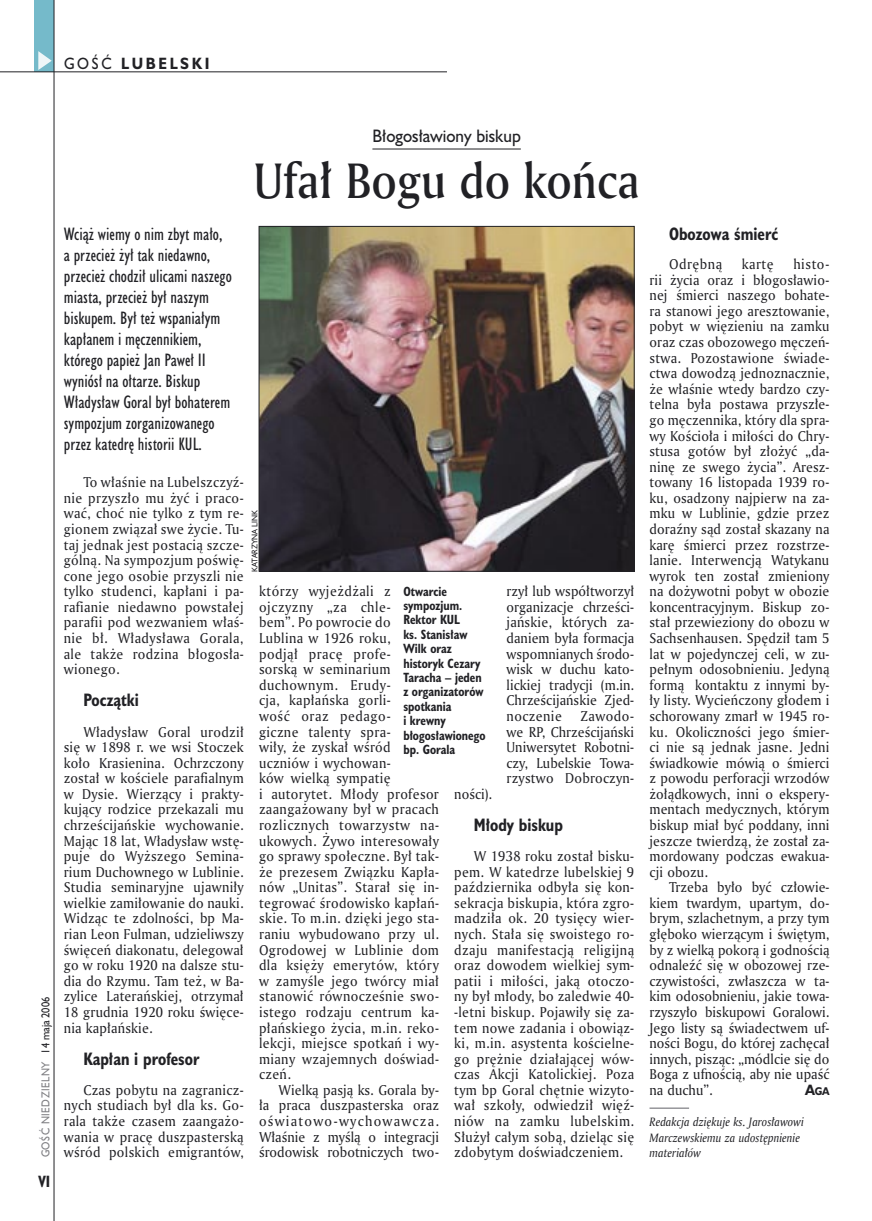
<style>
.page{position:relative;width:872px;height:1221px;background:#fff}
.page>*{position:absolute;margin:0;border:0;box-sizing:border-box;transform-origin:0 0}
._05a_tytyl_AmMd_32_pt{font:48px "Amerigo Md PL";color:#212125;scale:.9 1}
._06-4_lead_lokal_HuCn_11_pt{font:16.5px/21px "Humanst 521 Cn PL";color:#212125}
._04_srodtytul_HuCB_11_pt{font:700 16.5px "Humanst 521 Cn PL";color:#212125;scale:.94 1}
._04-3_nadtytul_lokal{font:16.5px "Humanst 521 PL";color:#212125;scale:.94 1}
._15a_temat_lewo{font:700 15px "Humanst 521 PL";letter-spacing:.2em;color:#212125;scale:.9 1}
._16_pagina_lewa{font:700 15px "Humanst 521 Cn PL";color:#212125;scale:.94 1}
._01_body_tekst{font:13.8px/15.6px "Amerigo PL";letter-spacing:.025em;color:#212125;text-align:justify;scale:.94 1}
._09_podpis_zdjecia_HuCnB{font:700 12.3px/14.4px "Humanst 521 Cn PL";color:#212125;scale:.94 1}
._13_notka_koncowa_Am{font:italic 11.7px/15.6px "Amerigo PL";color:#212125;scale:.94 1}
._18a_data_lewa_GOSC{font:10.5px "Humanst 521 PL";letter-spacing:.05em;color:#7f7f83;scale:.9 1}
._18_data_lewa{font:10.5px "Humanst 521 PL";color:#212125;scale:.9 1}
._01_body_tekst-2{font:700 10.35px "Humanst 521 PL";color:#212125;scale:.9 1}
._09a_autor_zdjecia_Hu_5_pt{font:7.5px "Humanst 521 PL";color:#212125;scale:.94 1}
.s1{font-weight:400}
.s2{font-size:13.8px}
</style>
<div class="page">
<div style="left:35px;top:0;width:19px;height:72px;background:#75baca"></div>
<svg style="left:38px;top:51px;width:14px;height:19px"></svg>
<hr style="left:54px;top:0;width:1px;height:1220px;background:#212125">
<hr style="left:0;top:72px;width:447px;height:1px;background:#212125">
<hr style="left:372px;top:149px;width:149px;height:1px;background:#212125">
<hr style="left:649px;top:1107px;width:40px;height:1px;background:#96969a">
<img style="left:261px;top:228px;width:371px;height:341px">
<div style="left:259px;top:226px;width:375px;height:345px;border:1px solid #212125"></div>
<p class="_15a_temat_lewo" style="left:64px;top:53px;width:163px"><span class="s1">GOŚĆ</span> LUBELSKI</p>
<p class="_18_data_lewa" style="left:38px;top:1053px;width:64px;rotate:-90deg">14 maja 2006</p>
<p class="_18a_data_lewa_GOSC" style="left:38px;top:1157px;width:108px;rotate:-90deg">GOŚĆ NIEDZIELNY</p>
<p class="_16_pagina_lewa" style="left:38px;top:1170px;width:14px">VI</p>
<p class="_04-3_nadtytul_lokal" style="left:372px;top:124px;width:159px">Błogosławiony biskup</p>
<p class="_05a_tytyl_AmMd_32_pt" style="left:254px;top:148px;width:430px">Ufał Bogu do końca</p>
<p class="_06-4_lead_lokal_HuCn_11_pt" style="left:64px;top:223px;width:170px">Wciąż wiemy o nim zbyt mało, a przecież żył tak niedawno, przecież chodził ulicami naszego miasta, przecież był naszym biskupem. Był też wspaniałym kapłanem i męczennikiem, którego papież Jan Paweł II wyniósł na ołtarze. Biskup<br>Władysław Goral był bohaterem sympozjum zorganizowanego przez katedrę historii KUL.</p>
<p class="_01_body_tekst" style="left:64px;top:474px;width:193px;text-indent:20px">To właśnie na Lubelszczyź&shy;nie przyszło mu żyć i praco&shy;wać, choć nie tylko z tym re&shy;gionem związał swe życie. Tu&shy;taj jednak jest postacią szcze&shy;gólną. Na sympozjum poświę&shy;cone jego osobie przyszli nie tylko studenci, kapłani i pa&shy;rafianie niedawno powstałej parafii pod wezwaniem właś&shy;nie bł. Władysława Gorala, ale także rodzina błogosła&shy;wionego.</p>
<p class="_04_srodtytul_HuCB_11_pt" style="left:83px;top:689px;width:60px">Początki</p>
<p class="_01_body_tekst" style="left:64px;top:723px;width:193px;text-indent:20px">Władysław Goral urodził się w 1898 r. we wsi Stoczek koło Krasienina. Ochrzczony został w kościele parafialnym w Dysie. Wierzący i prakty&shy;kujący rodzice przekazali mu chrześcijańskie wychowanie.<br>Mając 18 lat, Władysław wstę&shy;puje do Wyższego Semina&shy;rium Duchownego w Lublinie.<br>Studia seminaryjne ujawniły wielkie zamiłowanie do nauki.<br>Widząc te zdolności, bp Ma&shy;rian Leon Fulman, udzieliwszy święceń diakonatu, delegował go w roku 1920 na dalsze stu&shy;dia do Rzymu. Tam też, w Ba&shy;zylice Laterańskiej, otrzymał 18 grudnia 1920 roku święce&shy;nia kapłańskie.</p>
<p class="_04_srodtytul_HuCB_11_pt" style="left:83px;top:1047px;width:125px">Kapłan i profesor</p>
<p class="_01_body_tekst" style="left:64px;top:1081px;width:193px;text-indent:20px">Czas pobytu na zagranicz&shy;nych studiach był dla ks. Go&shy;rala także czasem zaangażo&shy;wania w pracę duszpasterską wśród polskich emigrantów,</p>
<p class="_09a_autor_zdjecia_Hu_5_pt" style="left:250px;top:571px;width:67px;rotate:-90deg">KATARZYNA LINK</p>
<p class="_01_body_tekst" style="left:259px;top:583px;width:193px;text-align:left">którzy wyjeżdżali z ojczyzny „za chle-<br>bem”. Po powrocie do<br>Lublina w 1926 roku,<br>podjął pracę profe-<br>sorską w seminarium duchownym. Erudy-<br>cja, kapłańska gorli-<br>wość oraz pedago-<br>giczne talenty spra-<br>wiły, że zyskał wśród uczniów i wychowan-<br>ków wielką sympatię<br>i autorytet. Młody profesor zaangażowany był w pracach rozlicznych towarzystw na&shy;ukowych. Żywo interesowały go sprawy społeczne. Był tak&shy;że prezesem Związku Kapła&shy;nów „Unitas”. Starał się in&shy;tegrować środowisko kapłań&shy;skie. To m.in. dzięki jego sta&shy;raniu wybudowano przy ul.<br>Ogrodowej w Lublinie dom dla księży emerytów, który w zamyśle jego twórcy miał stanowić równocześnie swo&shy;istego rodzaju centrum ka&shy;płańskiego życia, m.in. reko&shy;lekcji, miejsce spotkań i wy&shy;miany wzajemnych doświad&shy;czeń.</p>
<p class="_01_body_tekst" style="left:259px;top:1081px;width:193px;text-indent:20px">Wielką pasją ks. Gorala by&shy;ła praca duszpasterska oraz oświatowo-wychowawcza.<br>Właśnie z myślą o integracji środowisk robotniczych two-</p>
<p class="_01_body_tekst" style="left:506px;top:583px;width:137px">rzył lub współtworzył organizacje chrześci&shy;jańskie, których za&shy;daniem była formacja wspomnianych środo&shy;wisk w duchu kato&shy;lickiej tradycji (m.in.<br>Chrześcijańskie Zjed&shy;noczenie</p>
<p class="_09_podpis_zdjecia_HuCnB" style="left:403px;top:583px;width:89px">Otwarcie sympozjum.<br>Rektor KUL<br>ks. Stanisław<br>Wilk oraz historyk Cezary<br>Taracha – jeden z organizatorów spotkania<br>i krewny błogosławionego bp. Gorala</p>
<p class="_01_body_tekst" style="left:506px;top:707px;width:137px;text-indent:74px">Zawodo&shy;we RP, Chrześcijański Uniwersytet Robotni&shy;czy, Lubelskie Towa&shy;rzystwo Dobroczyn-</p>
<p class="_01_body_tekst" style="left:454px;top:785px;width:42px">ności).</p>
<p class="_04_srodtytul_HuCB_11_pt" style="left:474px;top:813px;width:96px">Młody biskup</p>
<p class="_01_body_tekst" style="left:454px;top:848px;width:193px;text-indent:20px">W 1938 roku został bisku&shy;pem. W katedrze lubelskiej 9 października odbyła się kon&shy;sekracja biskupia, która zgro&shy;madziła ok. 20 tysięcy wier&shy;nych. Stała się swoistego ro&shy;dzaju manifestacją religijną oraz dowodem wielkiej sym&shy;patii i miłości, jaką otoczo&shy;ny był młody, bo zaledwie 40- -letni biskup. Pojawiły się za&shy;tem nowe zadania i obowiąz&shy;ki, m.in. asystenta kościelne&shy;go prężnie działającej wów&shy;czas Akcji Katolickiej. Poza tym bp Goral chętnie wizyto&shy;wał szkoły, odwiedził więź&shy;niów na zamku lubelskim.<br>Służył całym sobą, dzieląc się zdobytym doświadczeniem.</p>
<p class="_04_srodtytul_HuCB_11_pt" style="left:669px;top:222px;width:118px">Obozowa śmierć</p>
<p class="_01_body_tekst" style="left:669px;top:256px;width:58px">Odrębną</p>
<p class="_01_body_tekst" style="left:742px;top:256px;width:35px">kartę</p>
<p class="_01_body_tekst" style="left:649px;top:256px;width:193px;text-indent:144px">histo&shy;rii życia oraz i błogosławio&shy;nej śmierci naszego bohate&shy;ra stanowi jego aresztowanie, pobyt w więzieniu na zamku oraz czas obozowego męczeń&shy;stwa. Pozostawione świade&shy;ctwa dowodzą jednoznacznie, że właśnie wtedy bardzo czy&shy;telna była postawa przyszłe&shy;go męczennika, który dla spra&shy;wy Kościoła i miłości do Chry&shy;stusa gotów był złożyć „da&shy;ninę ze swego życia”. Aresz&shy;towany 16 listopada 1939 ro&shy;ku, osadzony najpierw na za&shy;mku w Lublinie, gdzie przez doraźny sąd został skazany na karę śmierci przez rozstrze&shy;lanie. Interwencją Watykanu wyrok ten został zmieniony na dożywotni pobyt w obozie koncentracyjnym. Biskup zo&shy;stał przewieziony do obozu w Sachsenhausen. Spędził tam 5 lat w pojedynczej celi, w zu&shy;pełnym odosobnieniu. Jedyną formą kontaktu z innymi by&shy;ły listy. Wycieńczony głodem i schorowany zmarł w 1945 ro&shy;ku. Okoliczności jego śmier&shy;ci nie są jednak jasne. Jedni świadkowie mówią o śmierci z powodu perforacji wrzodów żołądkowych, inni o ekspery&shy;mentach medycznych, którym biskup miał być poddany, inni jeszcze twierdzą, że został za&shy;mordowany podczas ewakua&shy;cji obozu.</p>
<p class="_01_body_tekst" style="left:649px;top:879px;width:193px;text-indent:20px">Trzeba było być człowie&shy;kiem twardym, upartym, do&shy;brym, szlachetnym, a przy tym głęboko wierzącym i świętym, by z wielką pokorą i godnością odnaleźć się w obozowej rze&shy;czywistości, zwłaszcza w ta&shy;kim odosobnieniu, jakie towa&shy;rzyszyło biskupowi Goralowi.<br>Jego listy są świadectwem uf&shy;ności Bogu, do której zachęcał innych, pisząc: „módlcie się do Boga z ufnością, aby nie upaść na duchu”.</p>
<p class="_01_body_tekst-2" style="left:805px;top:1083px;width:29px"><span class="s2">A</span>GA</p>
<p class="_13_notka_koncowa_Am" style="left:649px;top:1113px;width:166px">Redakcja dziękuje ks. Jarosławowi<br>Marczewskiemu za udostępnienie materiałów</p>
</div>
